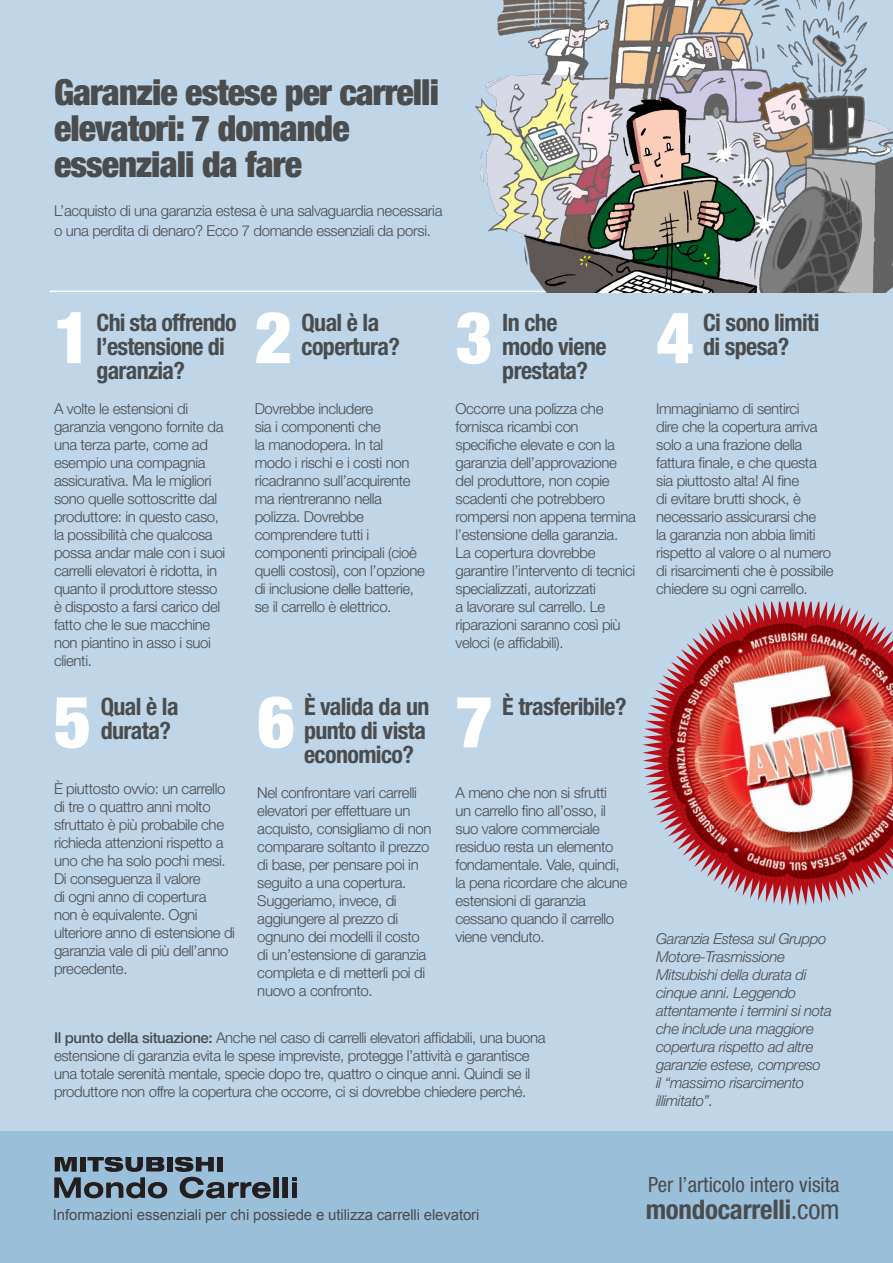
<style>
.page{position:relative;width:893px;height:1263px;background:#bfd6e8}
.page>*{position:absolute;margin:0;border:0;box-sizing:border-box;transform-origin:0 0}
.Dropcap_NumberPara{font:900 condensed 72px "Helvetica Neue";color:#fff}
.FB_PDF_H1{font:900 condensed 36px/36px "Helvetica Neue";letter-spacing:-.025em;color:#4b4c4d}
.t1{font:700 condensed 27px "Helvetica Neue";letter-spacing:-.01em;color:#4b4c4d}
.FB_PDF_H2{font:700 condensed 24px/24px "Helvetica Neue";letter-spacing:-.025em;color:#4b4c4d}
.t2{font:condensed 21px "Helvetica Neue";color:#4b4c4d}
.FB_PDF_body{font:300 15px/18px "Helvetica Neue";letter-spacing:-.025em;color:#4b4c4d}
.FB_PDF_Body_Caption{font:italic 300 15px/18px "Helvetica Neue";letter-spacing:-.025em;color:#4b4c4d}
.body_text{font:15px "Arial";letter-spacing:-.01em;color:#4b4c4d}
.s1{font-weight:500}
.s2{font-weight:400}
</style>
<div class="page">
<div style="left:0;top:1132px;width:893px;height:131px;background:#9abfda"></div>
<hr style="left:49px;top:291px;width:805px;height:1px;background:#fff">
<img style="left:455px;top:0;width:438px;height:292px">
<img style="left:681px;top:602px;width:159px;height:150px">
<img style="left:840px;top:604px;width:53px;height:265px">
<img style="left:659px;top:655px;width:63px;height:217px">
<img style="left:871px;top:617px;width:22px;height:117px">
<img style="left:642px;top:690px;width:47px;height:171px">
<img style="left:702px;top:752px;width:189px;height:154px">
<div style="left:167px;top:1157px;width:6px;height:14px;background:#231f20"></div>
<svg style="left:54px;top:1157px;width:113px;height:41px"></svg>
<svg style="left:175px;top:1157px;width:95px;height:41px"></svg>
<hr style="left:274px;top:1177px;width:4px;height:21px;background:#231f20">
<div style="left:283px;top:1177px;width:5px;height:21px;background:#231f20"></div>
<svg style="left:292px;top:1177px;width:5px;height:21px"></svg>
<p class="FB_PDF_H1" style="left:54px;top:74px;width:386px">Garanzie estese per carrelli elevatori: 7 domande essenziali da fare</p>
<p class="FB_PDF_body" style="left:54px;top:201px;width:390px;line-height:19.5px">L’acquisto di una garanzia estesa è una salvaguardia necessaria o una perdita di denaro? Ecco 7 domande essenziali da porsi.</p>
<p class="Dropcap_NumberPara" style="left:54px;top:293px;width:39px">1</p>
<p class="Dropcap_NumberPara" style="left:255px;top:293px;width:39px">2</p>
<p class="Dropcap_NumberPara" style="left:455px;top:293px;width:39px">3</p>
<p class="Dropcap_NumberPara" style="left:656px;top:293px;width:39px">4</p>
<p class="FB_PDF_H2" style="left:302px;top:310px;width:100px">Qual è la copertura?</p>
<p class="FB_PDF_H2" style="left:703px;top:310px;width:118px">Ci sono limiti di spesa?</p>
<p class="FB_PDF_H2" style="left:97px;top:310px;width:142px">Chi sta offrendo l’estensione di garanzia?</p>
<p class="FB_PDF_body" style="left:54px;top:399px;width:173px">A volte le estensioni di garanzia vengono fornite da una terza parte, come ad esempio una compagnia assicurativa. Ma le migliori sono quelle sottoscritte dal produttore: in questo caso, la possibilità che qualcosa possa andar male con i suoi carrelli elevatori è ridotta, in quanto il produttore stesso è disposto a farsi carico del fatto che le sue macchine non piantino in asso i suoi clienti.</p>
<p class="FB_PDF_H2" style="left:502px;top:310px;width:106px">In che modo viene prestata?</p>
<p class="FB_PDF_body" style="left:455px;top:399px;width:182px">Occorre una polizza che fornisca ricambi con specifiche elevate e con la garanzia dell’approvazione del produttore, non copie scadenti che potrebbero rompersi non appena termina l’estensione della garanzia.<br>La copertura dovrebbe garantire l’intervento di tecnici specializzati, autorizzati<br>a lavorare sul carrello. Le riparazioni saranno così più veloci (e affidabili).</p>
<p class="FB_PDF_body" style="left:656px;top:399px;width:179px">Immaginiamo di sentirci<br>dire che la copertura arriva solo a una frazione della fattura finale, e che questa sia piuttosto alta! Al fine<br>di evitare brutti shock, è necessario assicurarsi che<br>la garanzia non abbia limiti rispetto al valore o al numero di risarcimenti che è possibile chiedere su ogni carrello.</p>
<p class="FB_PDF_body" style="left:255px;top:399px;width:172px">Dovrebbe includere<br>sia i componenti che<br>la manodopera. In tal<br>modo i rischi e i costi non ricadranno sull’acquirente ma rientreranno nella polizza. Dovrebbe comprendere tutti i componenti principali (cioè quelli costosi), con l’opzione di inclusione delle batterie, se il carrello è elettrico.</p>
<p class="Dropcap_NumberPara" style="left:54px;top:677px;width:39px">5</p>
<p class="FB_PDF_H2" style="left:101px;top:694px;width:79px">Qual è la durata?</p>
<p class="FB_PDF_body" style="left:54px;top:779px;width:183px">È piuttosto ovvio: un carrello di tre o quattro anni molto sfruttato è più probabile che richieda attenzioni rispetto a uno che ha solo pochi mesi.<br>Di conseguenza il valore<br>di ogni anno di copertura<br>non è equivalente. Ogni ulteriore anno di estensione di garanzia vale di più dell’anno precedente.</p>
<p class="FB_PDF_H2" style="left:304px;top:694px;width:127px">È valida da un punto di vista economico?</p>
<p class="FB_PDF_body" style="left:257px;top:783px;width:176px">Nel confrontare vari carrelli elevatori per effettuare un acquisto, consigliamo di non comparare soltanto il prezzo di base, per pensare poi in seguito a una copertura.<br>Suggeriamo, invece, di aggiungere al prezzo di ognuno dei modelli il costo di un’estensione di garanzia completa e di metterli poi di nuovo a confronto.</p>
<p class="FB_PDF_H2" style="left:502px;top:694px;width:126px">È trasferibile?</p>
<p class="Dropcap_NumberPara" style="left:257px;top:677px;width:39px">6</p>
<p class="Dropcap_NumberPara" style="left:455px;top:677px;width:39px">7</p>
<p class="FB_PDF_body" style="left:455px;top:783px;width:173px">A meno che non si sfrutti<br>un carrello fino all’osso, il suo valore commerciale residuo resta un elemento fondamentale. Vale, quindi, la pena ricordare che alcune estensioni di garanzia cessano quando il carrello viene venduto.</p>
<p class="FB_PDF_body" style="left:54px;top:1028px;width:493px"><span class="s1">Il punto della situazione:</span> Anche nel caso di carrelli elevatori affidabili, una buona estensione di garanzia evita le spese impreviste, protegge l’attività e garantisce una totale serenità mentale, specie dopo tre, quattro o cinque anni. Quindi se il produttore non offre la copertura che occorre, ci si dovrebbe chiedere perché.</p>
<p class="FB_PDF_Body_Caption" style="left:656px;top:929px;width:177px">Garanzia Estesa sul Gruppo<br>Motore-Trasmissione<br>Mitsubishi della durata di cinque anni. Leggendo attentamente i termini si nota che include una maggiore copertura rispetto ad altre garanzie estese, compreso<br>il “massimo risarcimento illimitato”.</p>
<p class="body_text" style="left:53px;top:1205px;width:428px">Informazioni essenziali per chi possiede e utilizza carrelli elevatori</p>
<p class="t2" style="left:648px;top:1172px;width:193px">Per l’articolo intero visita</p>
<p class="t1" style="left:646px;top:1193px;width:195px">mondocarrelli<span class="s2">.com</span></p>
</div>
